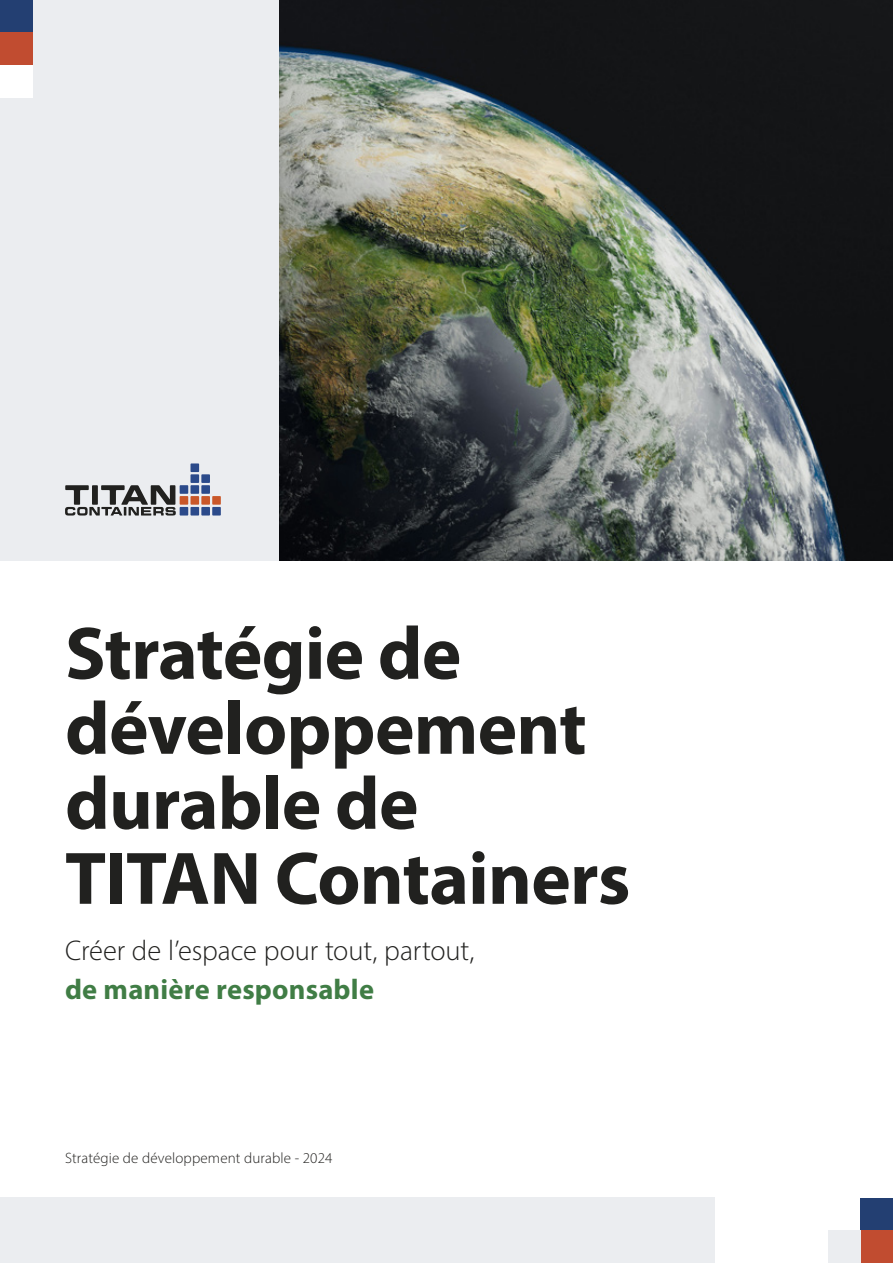
<style>
.page{position:relative;width:893px;height:1263px;background:#fff}
.page>*{position:absolute;margin:0;border:0;box-sizing:border-box;transform-origin:0 0}
.t1{font:700 75px/75px "Myriad Pro";letter-spacing:-.01em;color:#21211f}
.t2{font:300 28.5px "Myriad Pro";color:#21211f}
.t3{font:700 28.5px "Myriad Pro";letter-spacing:.005em;color:#407d45}
.t4{font:300 15px "Myriad Pro";letter-spacing:.01em;color:#21201e}
</style>
<div class="page">
<div style="left:0;top:0;width:279px;height:561px;background:#ebedf0"></div>
<img style="left:279px;top:0;width:614px;height:561px">
<div style="left:0;top:0;width:33px;height:33px;background:#233f72"></div>
<div style="left:0;top:33px;width:33px;height:32px;background:#c14c30"></div>
<div style="left:0;top:65px;width:33px;height:33px;background:#fff"></div>
<div style="left:860px;top:1198px;width:33px;height:32px;background:#233f72"></div>
<div style="left:860px;top:1230px;width:33px;height:33px;background:#c14c30"></div>
<div style="left:828px;top:1230px;width:32px;height:33px;background:#ebedf0"></div>
<svg style="left:65px;top:485px;width:111px;height:30px"></svg>
<div style="left:190px;top:485px;width:9px;height:9px;background:#2b4a8a"></div>
<div style="left:190px;top:496px;width:9px;height:9px;background:#c95729"></div>
<div style="left:180px;top:496px;width:8px;height:9px;background:#c95729"></div>
<div style="left:190px;top:507px;width:9px;height:8px;background:#2b4a8a"></div>
<div style="left:180px;top:507px;width:8px;height:8px;background:#2b4a8a"></div>
<div style="left:201px;top:485px;width:9px;height:9px;background:#2b4a8a"></div>
<div style="left:201px;top:496px;width:9px;height:9px;background:#c95729"></div>
<div style="left:201px;top:507px;width:9px;height:8px;background:#2b4a8a"></div>
<div style="left:190px;top:474px;width:9px;height:9px;background:#2b4a8a"></div>
<div style="left:201px;top:474px;width:9px;height:9px;background:#2b4a8a"></div>
<div style="left:212px;top:496px;width:9px;height:9px;background:#c95729"></div>
<div style="left:212px;top:507px;width:9px;height:8px;background:#2b4a8a"></div>
<div style="left:190px;top:463px;width:9px;height:9px;background:#2b4a8a"></div>
<div style="left:180px;top:485px;width:8px;height:9px;background:#2b4a8a"></div>
<div style="left:0;top:1198px;width:714px;height:65px;background:#ebedf0"></div>
<p class="t1" style="left:65px;top:613px;width:567px">Stratégie de développement durable de<br>TITAN Containers</p>
<p class="t2" style="left:65px;top:933px;width:411px">Créer de l’espace pour tout, partout,</p>
<p class="t3" style="left:65px;top:970px;width:310px">de manière responsable</p>
<p class="t4" style="left:65px;top:1148px;width:269px">Stratégie de développement durable - 2024</p>
</div>
